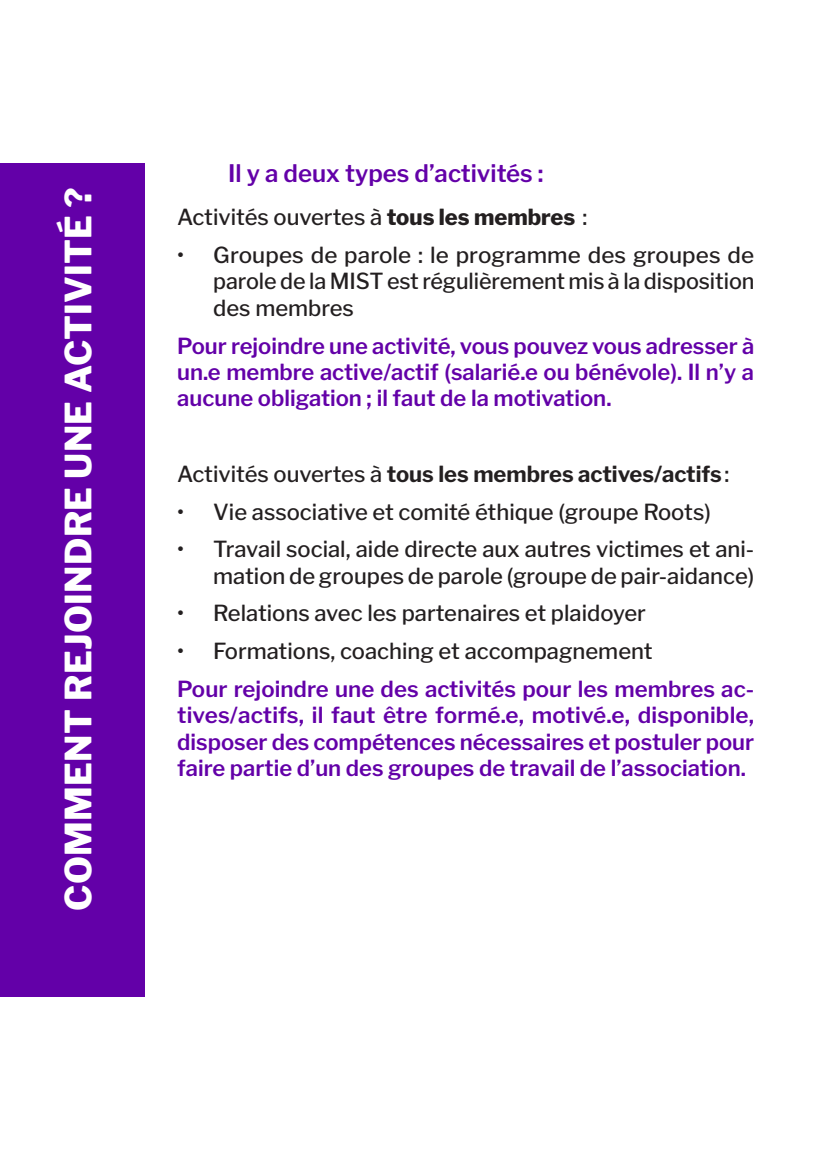
<style>
.page{position:relative;width:828px;height:1168px;background:#fff}
.page>*{position:absolute;margin:0;border:0;box-sizing:border-box;transform-origin:0 0}
.titres_parties{font:800 36px "Libre Franklin";letter-spacing:.01em;color:#fff}
.soustitre{font:600 24px "Libre Franklin";color:#6300a8}
.texte_courant{font:500 22px/26.4px "Libre Franklin";color:#231f20;text-align:justify}
.texte_courant-2{font:600 22px/26.4px "Libre Franklin";color:#6300a8;text-align:justify}
.texte_courant-3{font:700 22px "Libre Franklin";color:#231f20}
.s1{font-weight:800}
.s2{font-weight:500}
</style>
<div class="page">
<div style="left:0;top:163px;width:145px;height:833px;background:#6300a8"></div>
<p class="titres_parties" style="left:50px;top:911px;width:725px;rotate:-90deg">COMMENT REJOINDRE UNE ACTIVITÉ ?</p>
<p class="soustitre" style="left:228px;top:154px;width:317px">Il y a deux types d’activités :</p>
<p class="texte_courant" style="left:177px;top:202px;width:412px">Activités ouvertes à <span class="s1">tous les membres</span> :</p>
<p class="texte_courant" style="left:213px;top:240px;width:543px;text-indent:-36px">• Groupes de parole : le programme des groupes de parole de la MIST est régulièrement mis à la disposition des membres</p>
<p class="texte_courant-2" style="left:177px;top:330px;width:578px">Pour rejoindre une activité, vous pouvez vous adresser à un.e membre active/actif (salarié.e ou bénévole). Il n’y a aucune obligation ; il faut de la motivation.</p>
<p class="texte_courant-3" style="left:177px;top:457px;width:553px"><span class="s2">Activités ouvertes à</span> tous les membres actives/actifs<span class="s2">:</span></p>
<p class="texte_courant" style="left:177px;top:496px;width:535px">• Vie associative et comité éthique (groupe Roots)</p>
<p class="texte_courant" style="left:177px;top:534px;width:578px;text-align:right">• Travail social, aide directe aux autres victimes et ani&shy;mation de groupes de parole (groupe de pair-aidance)</p>
<p class="texte_courant" style="left:177px;top:598px;width:470px">• Relations avec les partenaires et plaidoyer</p>
<p class="texte_courant" style="left:177px;top:636px;width:477px">• Formations, coaching et accompagnement</p>
<p class="texte_courant-2" style="left:177px;top:674px;width:578px">Pour rejoindre une des activités pour les membres ac&shy;tives/actifs, il faut être formé.e, motivé.e, disponible, disposer des compétences nécessaires et postuler pour faire partie d’un des groupes de travail de l’association.</p>
</div>
